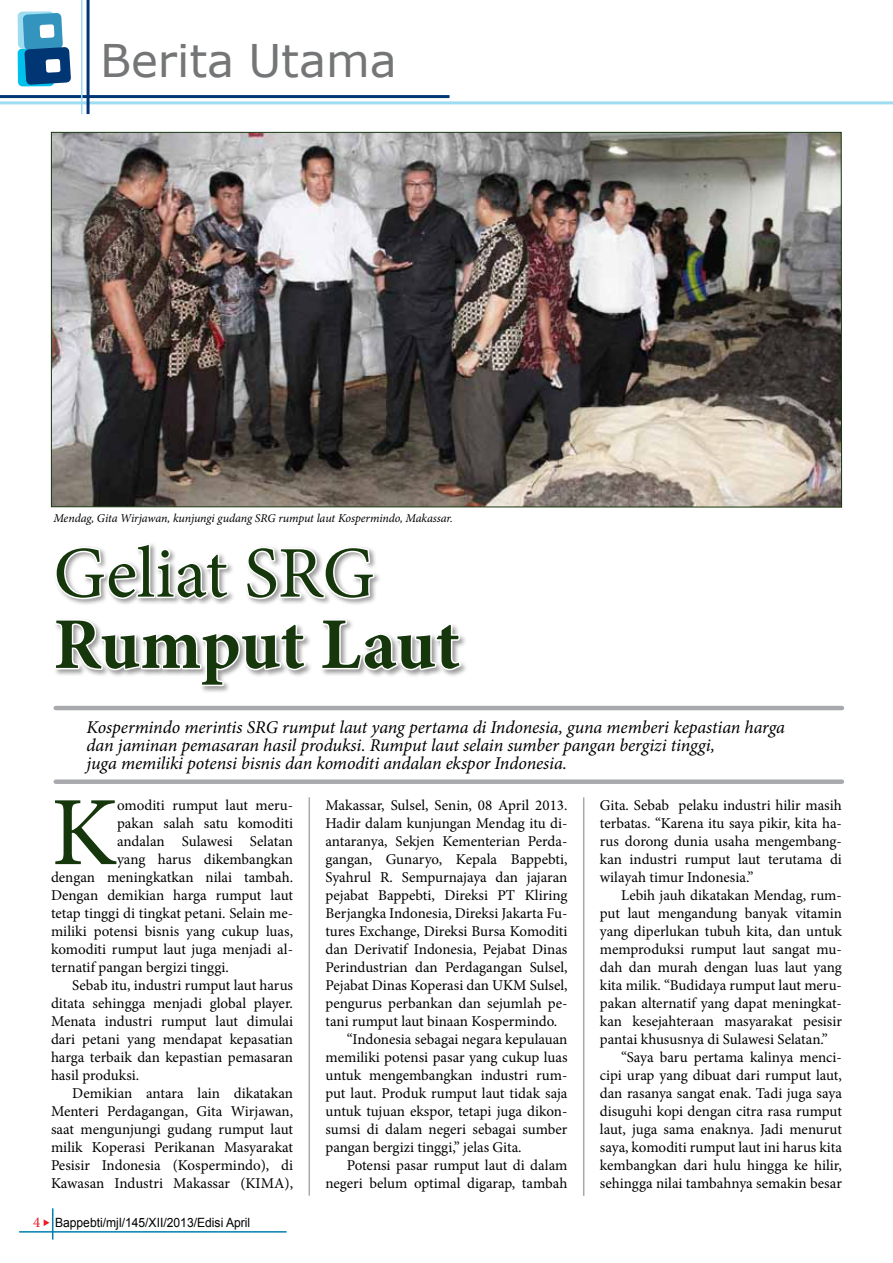
<style>
.page{position:relative;width:893px;height:1263px;background:#fff}
.page>*{position:absolute;margin:0;border:0;box-sizing:border-box;transform-origin:0 0}
.t1{font:98.1px "Minion Pro";color:#16360c}
.t2{font:700 72.75px "Minion Pro";letter-spacing:-.005em;color:#16360c}
.t3{font:72.75px "Minion Pro";color:#16360c}
.t4{font:45px "Verdana";color:#737577}
.t5{font:italic 18px/18px "Minion Pro";letter-spacing:-.005em;color:#000}
.t6{font:15px/18px "Minion Pro";color:#000;text-align:justify}
.t7{font:12.75px "Arial";color:#000;scale:.95 1}
.t8{font:italic 12px "Minion Pro";letter-spacing:-.01em;color:#000}
.s1{font-family:"Minion Pro";font-size:15px;color:#ed1d24}
</style>
<div class="page">
<hr style="left:308px;top:797px;width:2px;height:399px;background:#a7a9ac">
<hr style="left:583px;top:797px;width:1px;height:399px;background:#a7a9ac">
<hr style="left:56px;top:706px;width:786px;height:4px;background:#a7a9ac">
<div style="left:56px;top:779px;width:786px;height:5px;background:#a7a9ac"></div>
<svg style="left:56px;top:544px;width:175px;height:57px"></svg>
<svg style="left:248px;top:546px;width:128px;height:55px"></svg>
<svg style="left:55px;top:620px;width:253px;height:68px"></svg>
<svg style="left:322px;top:619px;width:141px;height:53px"></svg>
<img style="left:53px;top:134px;width:787px;height:371px">
<svg style="left:44px;top:1219px;width:6px;height:7px"></svg>
<hr style="left:52px;top:1208px;width:1px;height:31px;background:#0080ad">
<hr style="left:19px;top:1231px;width:268px;height:1px;background:#0080ad">
<hr style="left:0;top:101px;width:893px;height:3px;background:#9edcf1">
<hr style="left:0;top:95px;width:450px;height:3px;background:#003674">
<svg style="left:17px;top:48px;width:36px;height:39px"></svg>
<div style="left:18px;top:11px;width:36px;height:37px;border:9px solid #9edcf1"></div>
<div style="left:27px;top:17px;width:31px;height:29px;background:#3395be"></div>
<div style="left:23px;top:13px;width:40px;height:37px;border:9px solid #3395be"></div>
<div style="left:29px;top:52px;width:37px;height:28px;background:#003674;border-radius:2px"></div>
<div style="left:25px;top:47px;width:46px;height:38px;border:9px solid #003674;border-radius:2px"></div>
<div style="left:42px;top:27px;width:10px;height:9px;background:#fff"></div>
<div style="left:40px;top:24px;width:14px;height:14px;border:4px solid #fff"></div>
<div style="left:48px;top:61px;width:10px;height:9px;background:#fff"></div>
<div style="left:46px;top:59px;width:14px;height:14px;border:4px solid #fff"></div>
<hr style="left:87px;top:0;width:3px;height:114px;background:#003674">
<hr style="left:81px;top:0;width:1px;height:114px;background:#9edcf1">
<h3 class="t4" style="left:100px;top:30px;width:298px">Berita Utama</h3>
<p class="t8" style="left:53px;top:510px;width:401px">Mendag, Gita Wirjawan, kunjungi gudang SRG rumput laut Kospermindo, Makassar.</p>
<h2 class="t3" style="left:53px;top:525px;width:323px">Geliat SRG</h2>
<h2 class="t2" style="left:53px;top:593px;width:408px">Rumput Laut</h2>
<p class="t5" style="left:87px;top:718px;width:700px">Kospermindo merintis SRG rumput laut yang pertama di Indonesia, guna memberi kepastian harga dan jaminan pemasaran hasil produksi. Rumput laut selain sumber pangan bergizi tinggi,<br>juga memiliki potensi bisnis dan komoditi andalan ekspor Indonesia.</p>
<h1 class="t1" style="left:51px;top:767px;width:63px">K</h1>
<p class="t6" style="left:117px;top:796px;width:178px">omoditi rumput laut meru-</p>
<p class="t6" style="left:117px;top:814px;width:178px">pakan salah satu komoditi</p>
<p class="t6" style="left:117px;top:832px;width:178px">andalan Sulawesi Selatan</p>
<p class="t6" style="left:117px;top:850px;width:178px">yang harus dikembangkan</p>
<p class="t6" style="left:51px;top:868px;width:244px">dengan meningkatkan nilai tambah.</p>
<p class="t6" style="left:51px;top:886px;width:244px">Dengan demikian harga rumput laut</p>
<p class="t6" style="left:51px;top:904px;width:244px">tetap tinggi di tingkat petani. Selain me-</p>
<p class="t6" style="left:51px;top:922px;width:244px">miliki potensi bisnis yang cukup luas,</p>
<p class="t6" style="left:51px;top:940px;width:244px">komoditi rumput laut juga menjadi al-</p>
<p class="t6" style="left:51px;top:958px;width:179px">ternatif pangan bergizi tinggi.</p>
<p class="t6" style="left:72px;top:976px;width:222px">Sebab itu, industri rumput laut harus</p>
<p class="t6" style="left:51px;top:994px;width:244px">ditata sehingga menjadi global player.</p>
<p class="t6" style="left:51px;top:1012px;width:244px">Menata industri rumput laut dimulai</p>
<p class="t6" style="left:51px;top:1030px;width:244px">dari petani yang mendapat kepasatian</p>
<p class="t6" style="left:51px;top:1048px;width:244px">harga terbaik dan kepastian pemasaran</p>
<p class="t6" style="left:51px;top:1066px;width:90px">hasil produksi.</p>
<p class="t6" style="left:72px;top:1084px;width:222px">Demikian antara lain dikatakan</p>
<p class="t6" style="left:51px;top:1102px;width:244px">Menteri Perdagangan, Gita Wirjawan,</p>
<p class="t6" style="left:51px;top:1120px;width:244px">saat mengunjungi gudang rumput laut</p>
<p class="t6" style="left:51px;top:1138px;width:244px">milik Koperasi Perikanan Masyarakat</p>
<p class="t6" style="left:51px;top:1156px;width:244px">Pesisir Indonesia (Kospermindo), di</p>
<p class="t6" style="left:51px;top:1174px;width:244px">Kawasan Industri Makassar (KIMA),</p>
<p class="t7" style="left:33px;top:1213px;width:230px"><span class="s1">4</span> Bappebti/mjl/145/XII/2013/Edisi April</p>
<p class="t6" style="left:325px;top:796px;width:244px">Makassar, Sulsel, Senin, 08 April 2013.</p>
<p class="t6" style="left:325px;top:814px;width:244px">Hadir dalam kunjungan Mendag itu di-</p>
<p class="t6" style="left:325px;top:832px;width:244px">antaranya, Sekjen Kementerian Perda-</p>
<p class="t6" style="left:325px;top:850px;width:244px">gangan, Gunaryo, Kepala Bappebti,</p>
<p class="t6" style="left:325px;top:868px;width:244px">Syahrul R. Sempurnajaya dan jajaran</p>
<p class="t6" style="left:325px;top:886px;width:244px">pejabat Bappebti, Direksi PT Kliring</p>
<p class="t6" style="left:325px;top:904px;width:244px">Berjangka Indonesia, Direksi Jakarta Fu-</p>
<p class="t6" style="left:325px;top:922px;width:244px">tures Exchange, Direksi Bursa Komoditi</p>
<p class="t6" style="left:325px;top:940px;width:244px">dan Derivatif Indonesia, Pejabat Dinas</p>
<p class="t6" style="left:325px;top:958px;width:244px">Perindustrian dan Perdagangan Sulsel,</p>
<p class="t6" style="left:325px;top:976px;width:244px">Pejabat Dinas Koperasi dan UKM Sulsel,</p>
<p class="t6" style="left:325px;top:994px;width:244px">pengurus perbankan dan sejumlah pe-</p>
<p class="t6" style="left:325px;top:1012px;width:233px">tani rumput laut binaan Kospermindo.</p>
<p class="t6" style="left:347px;top:1030px;width:222px">“Indonesia sebagai negara kepulauan</p>
<p class="t6" style="left:325px;top:1048px;width:244px">memiliki potensi pasar yang cukup luas</p>
<p class="t6" style="left:325px;top:1066px;width:244px">untuk mengembangkan industri rum-</p>
<p class="t6" style="left:325px;top:1084px;width:244px">put laut. Produk rumput laut tidak saja</p>
<p class="t6" style="left:325px;top:1102px;width:244px">untuk tujuan ekspor, tetapi juga dikon-</p>
<p class="t6" style="left:325px;top:1120px;width:244px">sumsi di dalam negeri sebagai sumber</p>
<p class="t6" style="left:325px;top:1138px;width:198px">pangan bergizi tinggi,” jelas Gita.</p>
<p class="t6" style="left:347px;top:1156px;width:222px">Potensi pasar rumput laut di dalam</p>
<p class="t6" style="left:325px;top:1174px;width:244px">negeri belum optimal digarap, tambah</p>
<p class="t6" style="left:600px;top:796px;width:244px">Gita. Sebab pelaku industri hilir masih terbatas. “Karena itu saya pikir, kita ha&shy;rus dorong dunia usaha mengembang&shy;kan industri rumput laut terutama di wilayah timur Indonesia.”</p>
<p class="t6" style="left:621px;top:886px;width:222px">Lebih jauh dikatakan Mendag, rum-</p>
<p class="t6" style="left:600px;top:904px;width:244px">put laut mengandung banyak vitamin</p>
<p class="t6" style="left:600px;top:922px;width:244px">yang diperlukan tubuh kita, dan untuk</p>
<p class="t6" style="left:600px;top:940px;width:244px">memproduksi rumput laut sangat mu-</p>
<p class="t6" style="left:600px;top:958px;width:244px">dah dan murah dengan luas laut yang</p>
<p class="t6" style="left:600px;top:976px;width:244px">kita milik. “Budidaya rumput laut meru-</p>
<p class="t6" style="left:600px;top:994px;width:244px">pakan alternatif yang dapat meningkat-</p>
<p class="t6" style="left:600px;top:1012px;width:244px">kan kesejahteraan masyarakat pesisir</p>
<p class="t6" style="left:600px;top:1030px;width:230px">pantai khususnya di Sulawesi Selatan.”</p>
<p class="t6" style="left:621px;top:1048px;width:222px">“Saya baru pertama kalinya menci-</p>
<p class="t6" style="left:600px;top:1066px;width:244px">cipi urap yang dibuat dari rumput laut,</p>
<p class="t6" style="left:600px;top:1084px;width:244px">dan rasanya sangat enak. Tadi juga saya</p>
<p class="t6" style="left:600px;top:1102px;width:244px">disuguhi kopi dengan citra rasa rumput</p>
<p class="t6" style="left:600px;top:1120px;width:244px">laut, juga sama enaknya. Jadi menurut</p>
<p class="t6" style="left:600px;top:1138px;width:244px">saya, komoditi rumput laut ini harus kita</p>
<p class="t6" style="left:600px;top:1156px;width:244px">kembangkan dari hulu hingga ke hilir,</p>
<p class="t6" style="left:600px;top:1174px;width:244px">sehingga nilai tambahnya semakin besar</p>
</div>
